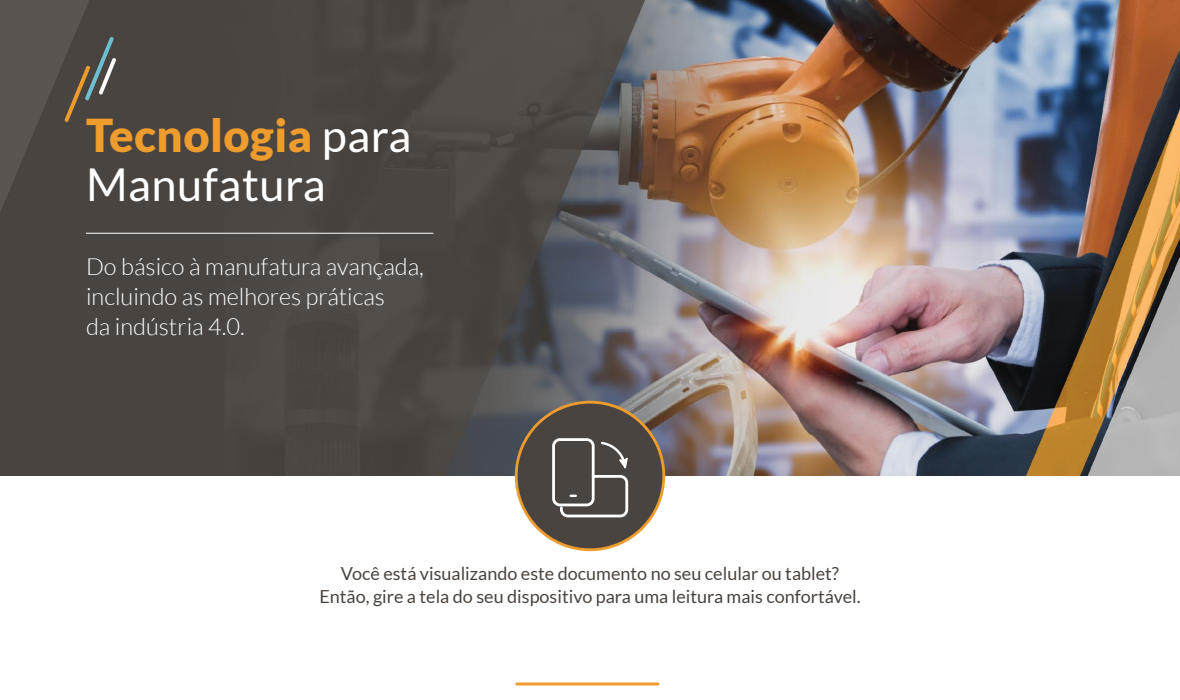
<style>
.page{position:relative;width:1180px;height:700px;background:#fff}
.page>*{position:absolute;margin:0;border:0;box-sizing:border-box;transform-origin:0 0}
.t1{font:45.3px/49px "Lato";letter-spacing:.01em;color:#fff}
.t2{font:300 23.6px/29.9px "Lato";color:#fff}
.t3{font:18px/23px "Lato";color:#494440;text-align:center}
.s1{font-weight:900;color:#ee9c2d}
</style>
<div class="page">
<img style="left:0;top:0;width:1180px;height:476px">
<hr style="left:86px;top:233px;width:347px;height:1px;background:#fff">
<svg style="left:63px;top:36px;width:55px;height:87px;background:#59554d"></svg>
<svg style="left:513px;top:399px;width:154px;height:153px;background:#736c64"></svg>
<svg style="left:517px;top:682px;width:141px;height:4px"></svg>
<h1 class="t1" style="left:86px;top:111px;width:327px"><span class="s1">Tecnologia</span> para<br>Manufatura</h1>
<h2 class="t2" style="left:86px;top:252px;width:339px">Do básico à manufatura avançada, incluindo as melhores práticas<br>da indústria 4.0.</h2>
<p class="t3" style="left:319px;top:562px;width:543px">Você está visualizando este documento no seu celular ou tablet?<br>Então, gire a tela do seu dispositivo para uma leitura mais confortável.</p>
</div>
